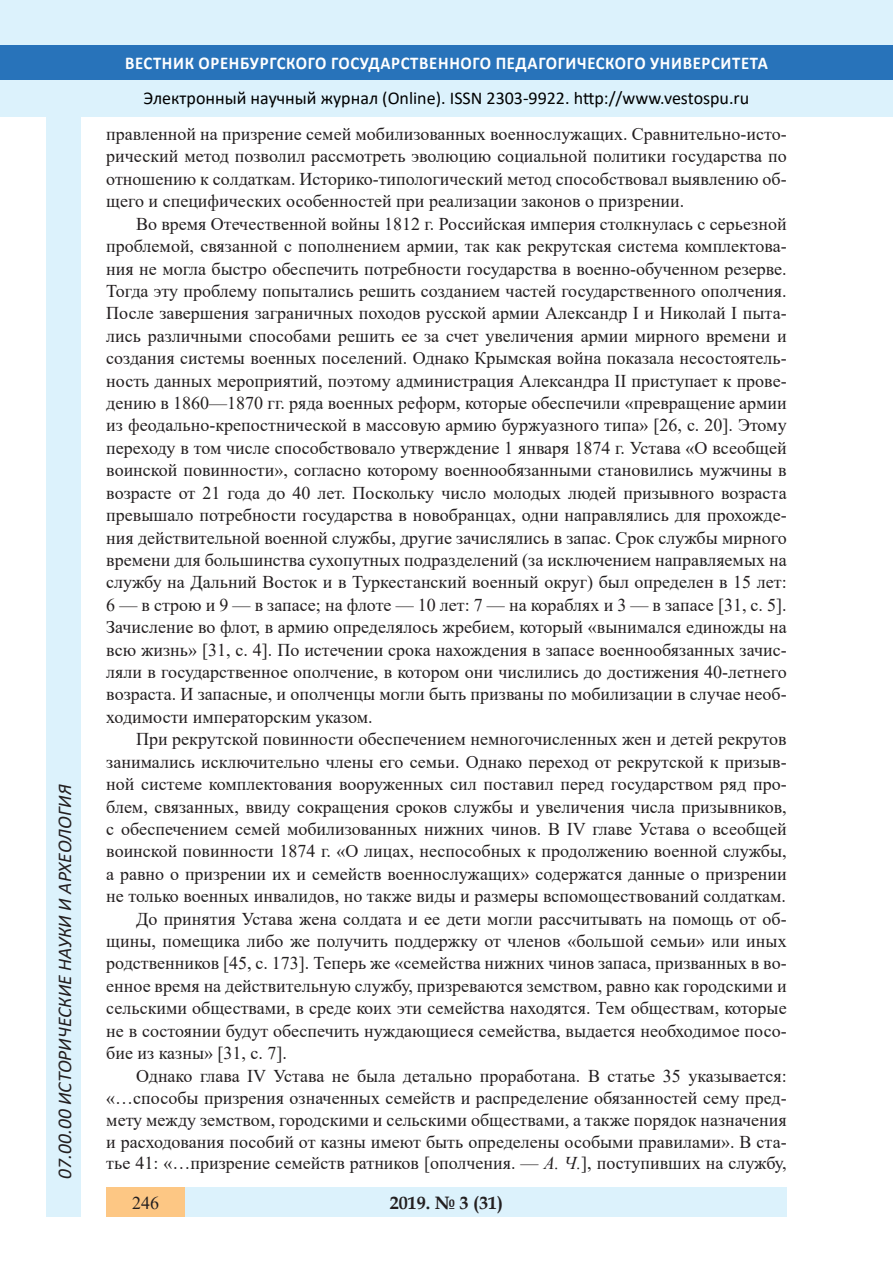
<style>
.page{position:relative;width:893px;height:1263px;background:#fff}
.page>*{position:absolute;margin:0;border:0;box-sizing:border-box;transform-origin:0 0}
.t1{font:italic 19.5px "Calibri";color:#231f20}
.Стиль2{font:18px/22.4px "Times New Roman";color:#231f20;text-align:justify}
.t2{font:18px "Calibri";color:#000}
.t3{font:700 18px "Calibri";letter-spacing:.04em;color:#fff;scale:.93 1}
.t4{font:700 18px "Book Antiqua";color:#231f20}
.s1{font-style:italic}
</style>
<div class="page">
<div style="left:0;top:0;width:893px;height:116px;background:#dcf2fc"></div>
<div style="left:0;top:45px;width:893px;height:34px;background:#2873ba"></div>
<div style="left:106px;top:1188px;width:681px;height:29px;background:#dcf2fc"></div>
<div style="left:106px;top:1188px;width:79px;height:29px;background:#fdc784"></div>
<div style="left:47px;top:116px;width:34px;height:1101px;background:#dcf2fc"></div>
<p class="t1" style="left:51px;top:1179px;width:395px;rotate:-90deg">07.00.00 ИСТОРИЧЕСКИЕ НАУКИ И АРХЕОЛОГИЯ</p>
<p class="t1" style="left:51px;top:1105px;width:206px;rotate:-90deg">БИОЛОГИЧЕСКИЕ НАУКИ</p>
<p class="t1" style="left:51px;top:1169px;width:11px;rotate:-90deg">3</p>
<p class="t3" style="left:125px;top:50px;width:693px">ВЕСТНИК ОРЕНБУРГСКОГО ГОСУДАРСТВЕННОГО ПЕДАГОГИЧЕСКОГО УНИВЕРСИТЕТА</p>
<p class="t2" style="left:144px;top:85px;width:607px">Электронный научный журнал (Online). ISSN 2303-9922. http://www.vestospu.ru</p>
<p class="t2" style="left:583px;top:85px;width:13px">t</p>
<p class="t2" style="left:583px;top:85px;width:13px">t</p>
<p class="Стиль2" style="left:106px;top:122px;width:682px">правленной на призрение семей мобилизованных военнослужащих. Сравнительно-исто&shy;рический метод позволил рассмотреть эволюцию социальной политики государства по отношению к солдаткам. Историко-типологический метод способствовал выявлению об&shy;щего и специфических особенностей при реализации законов о призрении.</p>
<p class="Стиль2" style="left:106px;top:212px;width:682px;text-indent:30px">Во время Отечественной войны 1812 г. Российская империя столкнулась с серьезной проблемой, связанной с пополнением армии, так как рекрутская система комплектова&shy;ния не могла быстро обеспечить потребности государства в военно-обученном резерве.<br>Тогда эту проблему попытались решить созданием частей государственного ополчения.<br>После завершения заграничных походов русской армии Александр I и Николай I пыта&shy;лись различными способами решить ее за счет увеличения армии мирного времени и создания системы военных поселений. Однако Крымская война показала несостоятель&shy;ность данных мероприятий, поэтому администрация Александра II приступает к прове&shy;дению в 1860—1870 гг. ряда военных реформ, которые обеспечили «превращение армии из феодально-крепостнической в массовую армию буржуазного типа» [26, с. 20]. Этому переходу в том числе способствовало утверждение 1 января 1874 г. Устава «О всеобщей воинской повинности», согласно которому военнообязанными становились мужчины в возрасте от 21 года до 40 лет. Поскольку число молодых людей призывного возраста превышало потребности государства в новобранцах, одни направлялись для прохожде&shy;ния действительной военной службы, другие зачислялись в запас. Срок службы мирного времени для большинства сухопутных подразделений (за исключением направляемых на службу на Дальний Восток и в Туркестанский военный округ) был определен в 15 лет:<br>6 — в строю и 9 — в запасе; на флоте — 10 лет: 7 — на кораблях и 3 — в запасе [31, с. 5].<br>Зачисление во флот, в армию определялось жребием, который «вынимался единожды на всю жизнь» [31, с. 4]. По истечении срока нахождения в запасе военнообязанных зачис&shy;ляли в государственное ополчение, в котором они числились до достижения 40-летнего возраста. И запасные, и ополченцы могли быть призваны по мобилизации в случае необ&shy;ходимости императорским указом.</p>
<p class="Стиль2" style="left:106px;top:727px;width:682px;text-indent:30px">При рекрутской повинности обеспечением немногочисленных жен и детей рекрутов занимались исключительно члены его семьи. Однако переход от рекрутской к призыв&shy;ной системе комплектования вооруженных сил поставил перед государством ряд про&shy;блем, связанных, ввиду сокращения сроков службы и увеличения числа призывников, с обеспечением семей мобилизованных нижних чинов. В IV главе Устава о всеобщей воинской повинности 1874 г. «О лицах, неспособных к продолжению военной службы, а равно о призрении их и семейств военнослужащих» содержатся данные о призрении не только военных инвалидов, но также виды и размеры вспомоществований солдаткам.</p>
<p class="Стиль2" style="left:106px;top:907px;width:682px;text-indent:30px">До принятия Устава жена солдата и ее дети могли рассчитывать на помощь от об&shy;щины, помещика либо же получить поддержку от членов «большой семьи» или иных родственников [45, с. 173]. Теперь же «семейства нижних чинов запаса, призванных в во&shy;енное время на действительную службу, призреваются земством, равно как городскими и сельскими обществами, в среде коих эти семейства находятся. Тем обществам, которые не в состоянии будут обеспечить нуждающиеся семейства, выдается необходимое посо&shy;бие из казны» [31, с. 7].</p>
<p class="Стиль2" style="left:106px;top:1064px;width:682px;line-height:21.9px;text-indent:30px">Однако глава IV Устава не была детально проработана. В статье 35 указывается: «…способы призрения означенных семейств и распределение обязанностей сему пред&shy;мету между земством, городскими и сельскими обществами, а также порядок назначения и расходования пособий от казны имеют быть определены особыми правилами». В ста&shy;тье 41: «…призрение семейств ратников [ополчения. — <span class="s1">А. Ч.</span>], поступивших на службу,</p>
<p class="t4" style="left:390px;top:1190px;width:115px">2019. № 3 (31)</p>
<p class="Стиль2" style="left:132px;top:1191px;width:28px">246</p>
<p class="t4" style="left:460px;top:1190px;width:39px">2 6</p>
<p class="t4" style="left:417px;top:1190px;width:10px">8</p>
<p class="t4" style="left:460px;top:1190px;width:39px">1 25</p>
</div>
